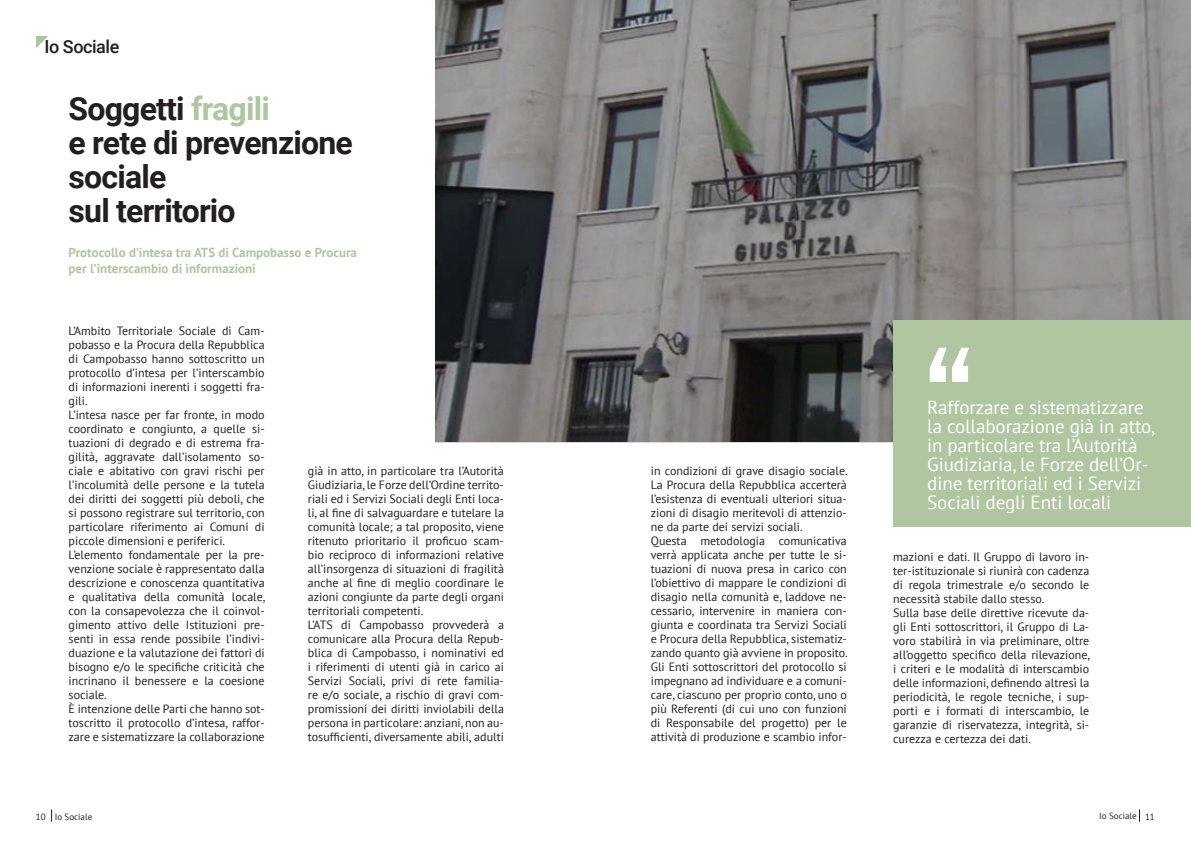
<style>
.page{position:relative;width:1191px;height:842px;background:#fff}
.page>*{position:absolute;margin:0;border:0;box-sizing:border-box;transform-origin:0 0}
.coma{font:151px "Bebas Neue";color:#fff}
.TITLE_3{font:700 32px "Roboto";letter-spacing:-.025em;color:#231f20}
.QUOTE_2{font:19px/19px "PT Sans";letter-spacing:-.005em;color:#fff}
.TITLE_1{font:500 18px "Roboto";letter-spacing:-.025em;color:#231f20}
.body_text{font:700 13px "PT Sans";color:#afc6a1}
.body_text-2{font:12px/14px "PT Sans";color:#231f20;text-align:justify}
.t1{font:9px "PT Sans";color:#231f20}
.s1{color:#afc6a1}
</style>
<div class="page">
<svg style="left:51px;top:809px;width:1px;height:13px"></svg>
<svg style="left:1139px;top:809px;width:1px;height:13px"></svg>
<svg style="left:36px;top:36px;width:12px;height:12px"></svg>
<img style="left:436px;top:0;width:755px;height:442px">
<div style="left:893px;top:320px;width:298px;height:207px;background:#afc6a1"></div>
<p class="TITLE_1" style="left:45px;top:34px;width:76px">Io Sociale</p>
<p class="TITLE_3" style="left:69px;top:86px;width:203px">Soggetti <span class="s1">fragili</span></p>
<p class="TITLE_3" style="left:69px;top:120px;width:286px">e rete di prevenzione</p>
<p class="TITLE_3" style="left:69px;top:154px;width:99px">sociale</p>
<p class="TITLE_3" style="left:69px;top:188px;width:169px">sul territorio</p>
<p class="body_text" style="left:69px;top:244px;width:290px">Protocollo d’intesa tra ATS di Campobasso e Procura</p>
<p class="body_text" style="left:69px;top:259px;width:189px">per l’interscambio di informazioni</p>
<p class="body_text-2" style="left:69px;top:324px;width:197px">L’Ambito Territoriale Sociale di Cam&shy;pobasso e la Procura della Repubblica di Campobasso hanno sottoscritto un protocollo d’intesa per l’interscambio di informazioni inerenti i soggetti fra&shy;gili.</p>
<p class="body_text-2" style="left:69px;top:408px;width:197px">L’intesa nasce per far fronte, in modo coordinato e congiunto, a quelle si&shy;tuazioni di degrado e di estrema fra&shy;gilità, aggravate dall’isolamento so&shy;ciale e abitativo con gravi rischi per l’incolumità delle persone e la tutela dei diritti dei soggetti più deboli, che si possono registrare sul territorio, con particolare riferimento ai Comuni di piccole dimensioni e periferici.</p>
<p class="body_text-2" style="left:69px;top:548px;width:198px">L’elemento fondamentale per la pre&shy;venzione sociale è rappresentato dalla descrizione e conoscenza quantitativa e qualitativa della comunità locale, con la consapevolezza che il coinvol&shy;gimento attivo delle Istituzioni pre&shy;senti in essa rende possibile l’indivi&shy;duazione e la valutazione dei fattori di bisogno e/o le specifiche criticità che incrinano il benessere e la coesione sociale.</p>
<p class="body_text-2" style="left:69px;top:702px;width:197px">È intenzione delle Parti che hanno sot&shy;toscritto il protocollo d’intesa, raffor&shy;zare e sistematizzare la collaborazione</p>
<p class="body_text-2" style="left:308px;top:464px;width:197px">già in atto, in particolare tra l’Autorità Giudiziaria, le Forze dell’Ordine territo&shy;riali ed i Servizi Sociali degli Enti loca&shy;li, al fine di salvaguardare e tutelare la comunità locale; a tal proposito, viene ritenuto prioritario il proficuo scam&shy;bio reciproco di informazioni relative all’insorgenza di situazioni di fragilità anche al fine di meglio coordinare le azioni congiunte da parte degli organi territoriali competenti.</p>
<p class="body_text-2" style="left:308px;top:618px;width:197px">L’ATS di Campobasso provvederà a comunicare alla Procura della Repub&shy;blica di Campobasso, i nominativi ed i riferimenti di utenti già in carico ai Servizi Sociali, privi di rete familia&shy;re e/o sociale, a rischio di gravi com&shy;promissioni dei diritti inviolabili della persona in particolare: anziani, non au&shy;tosufficienti, diversamente abili, adulti</p>
<p class="body_text-2" style="left:651px;top:464px;width:198px">in condizioni di grave disagio sociale.<br>La Procura della Repubblica accerterà l’esistenza di eventuali ulteriori situa&shy;zioni di disagio meritevoli di attenzio&shy;ne da parte dei servizi sociali.</p>
<p class="body_text-2" style="left:651px;top:534px;width:198px">Questa metodologia comunicativa verrà applicata anche per tutte le si&shy;tuazioni di nuova presa in carico con l’obiettivo di mappare le condizioni di disagio nella comunità e, laddove ne&shy;cessario, intervenire in maniera con&shy;giunta e coordinata tra Servizi Sociali e Procura della Repubblica, sistematiz&shy;zando quanto già avviene in proposito.</p>
<p class="body_text-2" style="left:651px;top:660px;width:197px">Gli Enti sottoscrittori del protocollo si impegnano ad individuare e a comuni&shy;care, ciascuno per proprio conto, uno o più Referenti (di cui uno con funzioni di Responsabile del progetto) per le attività di produzione e scambio infor-</p>
<p class="coma" style="left:923px;top:316px;width:52px">“</p>
<p class="QUOTE_2" style="left:927px;top:397px;width:230px">Rafforzare e sistematizzare la collaborazione già in atto, in particolare tra l’Autorità<br>Giudiziaria, le Forze dell’Or&shy;dine territoriali ed i Servizi<br>Sociali degli Enti locali</p>
<p class="body_text-2" style="left:893px;top:549px;width:197px">mazioni e dati. Il Gruppo di lavoro in&shy;ter-istituzionale si riunirà con cadenza di regola trimestrale e/o secondo le necessità stabile dallo stesso.</p>
<p class="body_text-2" style="left:893px;top:605px;width:198px">Sulla base delle direttive ricevute da&shy;gli Enti sottoscrittori, il Gruppo di La&shy;voro stabilirà in via preliminare, oltre all’oggetto specifico della rilevazione, i criteri e le modalità di interscambio delle informazioni, definendo altresì la periodicità, le regole tecniche, i sup&shy;porti e i formati di interscambio, le garanzie di riservatezza, integrità, si&shy;curezza e certezza dei dati.</p>
<p class="t1" style="left:36px;top:811px;width:58px">10 Io Sociale</p>
<p class="t1" style="left:1099px;top:810px;width:57px">Io Sociale 11</p>
</div>
